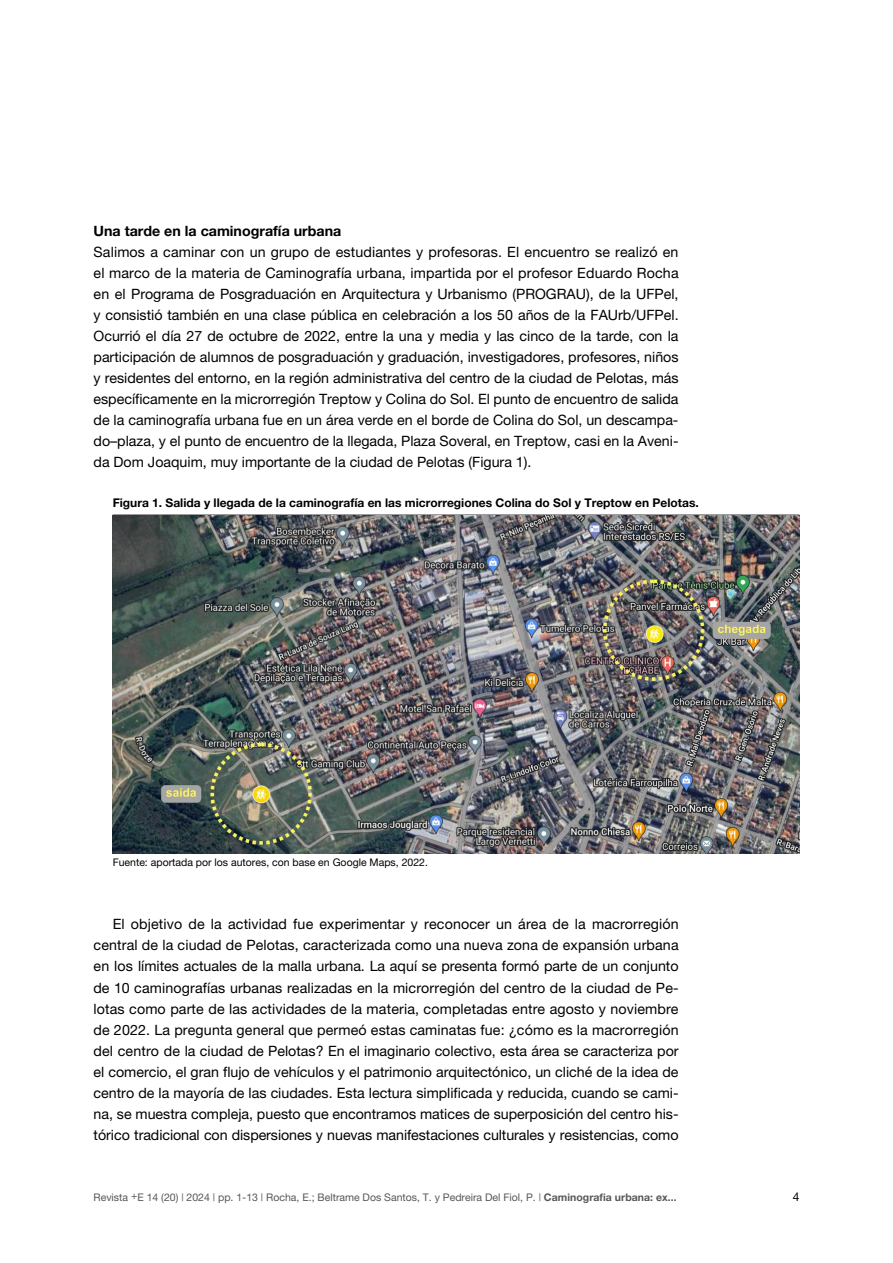
<style>
.page{position:relative;width:893px;height:1263px;background:#fff}
.page>*{position:absolute;margin:0;border:0;box-sizing:border-box;transform-origin:0 0}
.t1{font:14.25px/21px "Helvetica Neue";color:#000;text-align:justify}
.t2{font:700 14.25px "Helvetica Neue";color:#000}
.t3{font:700 12px "Helvetica Neue";color:#000}
.t4{font:12px "Helvetica Neue";color:#000}
.t5{font:10.5px "Helvetica Neue";color:#575756}
.t6{font:10.5px "Helvetica Neue";color:#000}
.s1{font-weight:700}
</style>
<div class="page">
<hr style="left:113px;top:853px;width:686px;height:1px;background:#000">
<img style="left:113px;top:515px;width:686px;height:338px">
<p class="t2" style="left:94px;top:222px;width:249px">Una tarde en la caminografía urbana</p>
<p class="t1" style="left:94px;top:241px;width:587px">Salimos a caminar con un grupo de estudiantes y profesoras. El encuentro se realizó en el marco de la materia de Caminografía urbana, impartida por el profesor Eduardo Rocha en el Programa de Posgraduación en Arquitectura y Urbanismo (PROGRAU), de la UFPel, y consistió también en una clase pública en celebración a los 50 años de la FAUrb/UFPel.<br>Ocurrió el día 27 de octubre de 2022, entre la una y media y las cinco de la tarde, con la participación de alumnos de posgraduación y graduación, investigadores, profesores, niños y residentes del entorno, en la región administrativa del centro de la ciudad de Pelotas, más específicamente en la microrregión Treptow y Colina do Sol. El punto de encuentro de salida de la caminografía urbana fue en un área verde en el borde de Colina do Sol, un descampa&shy;do–plaza, y el punto de encuentro de la llegada, Plaza Soveral, en Treptow, casi en la Aveni&shy;da Dom Joaquim, muy importante de la ciudad de Pelotas (Figura 1).</p>
<p class="t3" style="left:113px;top:495px;width:588px">Figura 1. Salida y llegada de la caminografía en las microrregiones Colina do Sol y Treptow en Pelotas.</p>
<p class="t6" style="left:113px;top:856px;width:317px">Fuente: aportada por los autores, con base en Google Maps, 2022.</p>
<p class="t1" style="left:94px;top:914px;width:587px;text-indent:19px">El objetivo de la actividad fue experimentar y reconocer un área de la macrorregión central de la ciudad de Pelotas, caracterizada como una nueva zona de expansión urbana en los límites actuales de la malla urbana. La aquí se presenta formó parte de un conjunto de 10 caminografías urbanas realizadas en la microrregión del centro de la ciudad de Pe&shy;lotas como parte de las actividades de la materia, completadas entre agosto y noviembre de 2022. La pregunta general que permeó estas caminatas fue: ¿cómo es la macrorregión del centro de la ciudad de Pelotas? En el imaginario colectivo, esta área se caracteriza por el comercio, el gran flujo de vehículos y el patrimonio arquitectónico, un cliché de la idea de centro de la mayoría de las ciudades. Esta lectura simplificada y reducida, cuando se cami&shy;na, se muestra compleja, puesto que encontramos matices de superposición del centro his&shy;tórico tradicional con dispersiones y nuevas manifestaciones culturales y resistencias, como</p>
<p class="t5" style="left:94px;top:1191px;width:585px">Revista +E 14 (20) | 2024 | pp. 1-13 | Rocha, E.; Beltrame Dos Santos, T. y Pedreira Del Fiol, P. | <span class="s1">Caminografia urbana: ex...</span></p>
<p class="t4" style="left:793px;top:1189px;width:8px">4</p>
</div>
